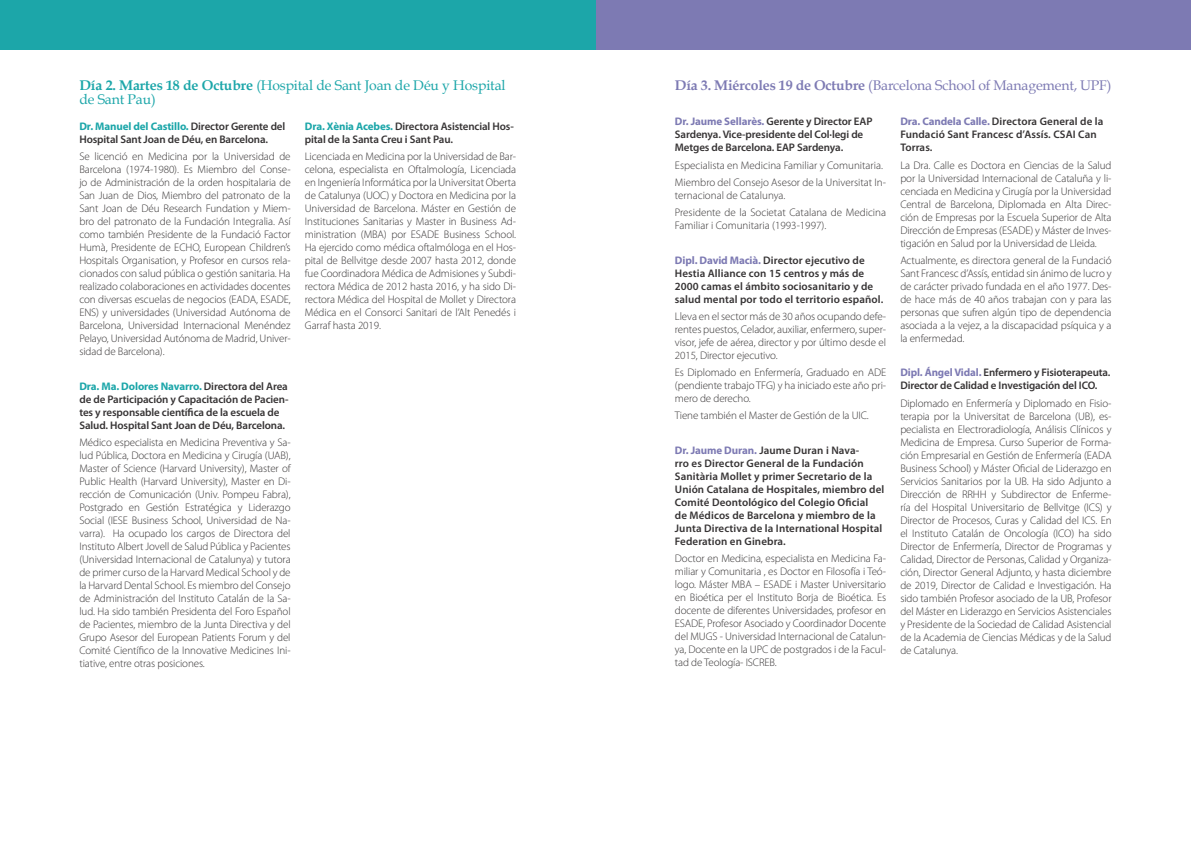
<style>
.page{position:relative;width:1191px;height:842px;background:#fff}
.page>*{position:absolute;margin:0;border:0;box-sizing:border-box;transform-origin:0 0}
.t1{font:14px/14.5px "Book Antiqua";letter-spacing:-.01em;color:#1ca6a9}
.t2{font:14px "Book Antiqua";letter-spacing:-.01em;color:#7d7ab3}
.t3{font:300 11px/13px "Myriad Pro";letter-spacing:-.01em;color:#363334;text-align:justify}
.t4{font:600 11px/13px "Myriad Pro";letter-spacing:.005em;color:#363334}
.s1{font-weight:700}
.s2{font-weight:700;color:#1ca6a9}
.s3{font-weight:700;color:#7d7ab3}
</style>
<div class="page">
<div style="left:595px;top:0;width:596px;height:49px;background:#7d7ab3"></div>
<div style="left:0;top:0;width:595px;height:49px;background:#1ca6a9"></div>
<p class="t1" style="left:79px;top:78px;width:428px"><span class="s1">Día 2. Martes 18 de Octubre</span> (Hospital de Sant Joan de Déu y Hospital de Sant Pau)</p>
<p class="t2" style="left:675px;top:76px;width:438px"><span class="s1">Día 3. Miércoles 19 de Octubre</span> (Barcelona School of Management, UPF)</p>
<p class="t4" style="left:79px;top:120px;width:207px"><span class="s2">Dr. Manuel del Castillo.</span> Director Gerente del<br>Hospital Sant Joan de Déu, en Barcelona.</p>
<p class="t3" style="left:79px;top:150px;width:213px">Se licenció en Medicina por la Universidad de Barcelona (1974-1980). Es Miembro del Conse&shy;jo de Administración de la orden hospitalaria de San Juan de Dios, Miembro del patronato de la Sant Joan de Déu Research Fundation y Miem&shy;bro del patronato de la Fundación Integralia. Así como también Presidente de la Fundació Factor Humà, Presidente de ECHO, European Children’s Hospitals Organisation, y Profesor en cursos rela&shy;cionados con salud pública o gestión sanitaria. Ha realizado colaboraciones en actividades docentes con diversas escuelas de negocios (EADA, ESADE, ENS) y universidades (Universidad Autónoma de Barcelona, Universidad Internacional Menéndez Pelayo, Universidad Autónoma de Madrid, Univer&shy;sidad de Barcelona).</p>
<p class="t4" style="left:79px;top:379px;width:211px"><span class="s2">Dra. Ma. Dolores Navarro.</span> Directora del Area de de Participación y Capacitación de Pacien&shy;tes y responsable científica de la escuela de Salud. Hospital Sant Joan de Déu, Barcelona.</p>
<p class="t3" style="left:79px;top:436px;width:213px">Médico especialista en Medicina Preventiva y Sa&shy;lud Pública, Doctora en Medicina y Cirugía (UAB), Master of Science (Harvard University), Master of Public Health (Harvard University), Master en Di&shy;rección de Comunicación (Univ. Pompeu Fabra), Postgrado en Gestión Estratégica y Liderazgo Social (IESE Business School, Universidad de Na&shy;varra). Ha ocupado los cargos de Directora del Instituto Albert Jovell de Salud Pública y Pacientes (Universidad Internacional de Catalunya) y tutora de primer curso de la Harvard Medical School y de la Harvard Dental School. Es miembro del Consejo de Administración del Instituto Catalán de la Sa&shy;lud. Ha sido también Presidenta del Foro Español de Pacientes, miembro de la Junta Directiva y del Grupo Asesor del European Patients Forum y del Comité Científico de la Innovative Medicines Ini&shy;tiative, entre otras posiciones.</p>
<p class="t4" style="left:305px;top:120px;width:210px"><span class="s2">Dra. Xènia Acebes.</span> Directora Asistencial Hos&shy;pital de la Santa Creu i Sant Pau.</p>
<p class="t3" style="left:305px;top:150px;width:213px">Licenciada en Medicina por la Universidad de Bar&shy;celona, especialista en Oftalmología, Licenciada en Ingeniería Informática por la Universitat Oberta de Catalunya (UOC) y Doctora en Medicina por la Universidad de Barcelona. Máster en Gestión de Instituciones Sanitarias y Master in Business Ad&shy;ministration (MBA) por ESADE Business School.<br>Ha ejercido como médica oftalmóloga en el Hos&shy;pital de Bellvitge desde 2007 hasta 2012, donde fue Coordinadora Médica de Admisiones y Subdi&shy;rectora Médica de 2012 hasta 2016, y ha sido Di&shy;rectora Médica del Hospital de Mollet y Directora Médica en el Consorci Sanitari de l’Alt Penedés i Garraf hasta 2019.</p>
<p class="t4" style="left:675px;top:115px;width:199px"><span class="s3">Dr. Jaume Sellarès.</span> Gerente y Director EAP<br>Sardenya. Vice-presidente del Col·legi de<br>Metges de Barcelona. EAP Sardenya.</p>
<p class="t3" style="left:675px;top:156px;width:213px;line-height:17.3px">Especialista en Medicina Familiar y Comunitaria.<br>Miembro del Consejo Asesor de la Universitat In-</p>
<p class="t3" style="left:675px;top:187px;width:213px;line-height:17.3px">ternacional de Catalunya.<br>Presidente de la Societat Catalana de Medicina</p>
<p class="t3" style="left:675px;top:219px;width:153px">Familiar i Comunitaria (1993-1997).</p>
<p class="t4" style="left:675px;top:253px;width:210px"><span class="s3">Dipl. David Macià.</span> Director ejecutivo de Hestia Alliance con 15 centros y más de 2000 camas el ámbito sociosanitario y de salud mental por todo el territorio español.</p>
<p class="t3" style="left:675px;top:310px;width:213px">Lleva en el sector más de 30 años ocupando defe&shy;rentes puestos, Celador, auxiliar, enfermero, super&shy;visor, jefe de aérea, director y por último desde el 2015, Director ejecutivo.</p>
<p class="t3" style="left:675px;top:366px;width:213px">Es Diplomado en Enfermería, Graduado en ADE (pendiente trabajo TFG) y ha iniciado este año pri&shy;mero de derecho.</p>
<p class="t3" style="left:675px;top:409px;width:195px">Tiene también el Master de Gestión de la UIC.</p>
<p class="t4" style="left:675px;top:443px;width:211px"><span class="s3">Dr. Jaume Duran.</span> Jaume Duran i Nava-<br>rro es Director General de la Fundación Sanitària Mollet y primer Secretario de la Unión Catalana de Hospitales, miembro del Comité Deontológico del Colegio Oficial<br>de Médicos de Barcelona y miembro de la Junta Directiva de la International Hospital Federation en Ginebra.</p>
<p class="t3" style="left:675px;top:552px;width:213px">Doctor en Medicina, especialista en Medicina Fa&shy;miliar y Comunitaria , es Doctor en Filosofía i Teó&shy;logo. Máster MBA – ESADE i Master Universitario en Bioética per el Instituto Borja de Bioética. Es docente de diferentes Universidades, profesor en ESADE, Profesor Asociado y Coordinador Docente del MUGS - Universidad Internacional de Catalun&shy;ya, Docente en la UPC de postgrados i de la Facul&shy;tad de Teología- ISCREB.</p>
<p class="t4" style="left:900px;top:115px;width:204px"><span class="s3">Dra. Candela Calle.</span> Directora General de la<br>Fundació Sant Francesc d’Assís. CSAI Can<br>Torras.</p>
<p class="t3" style="left:900px;top:158px;width:213px">La Dra. Calle es Doctora en Ciencias de la Salud por la Universidad Internacional de Cataluña y li&shy;cenciada en Medicina y Cirugía por la Universidad Central de Barcelona, Diplomada en Alta Direc&shy;ción de Empresas por la Escuela Superior de Alta Dirección de Empresas (ESADE) y Máster de Inves&shy;tigación en Salud por la Universidad de Lleida.</p>
<p class="t3" style="left:900px;top:254px;width:213px">Actualmente, es directora general de la Fundació Sant Francesc d’Assís, entidad sin ánimo de lucro y de carácter privado fundada en el año 1977. Des&shy;de hace más de 40 años trabajan con y para las personas que sufren algún tipo de dependencia asociada a la vejez, a la discapacidad psíquica y a la enfermedad.</p>
<p class="t4" style="left:900px;top:366px;width:212px"><span class="s3">Dipl. Ángel Vidal.</span> Enfermero y Fisioterapeuta.<br>Director de Calidad e Investigación del ICO.</p>
<p class="t3" style="left:900px;top:396px;width:213px">Diplomado en Enfermería y Diplomado en Fisio&shy;terapia por la Universitat de Barcelona (UB), es&shy;pecialista en Electroradiología, Análisis Clínicos y Medicina de Empresa. Curso Superior de Forma&shy;ción Empresarial en Gestión de Enfermería (EADA Business School) y Máster Oficial de Liderazgo en Servicios Sanitarios por la UB. Ha sido Adjunto a Dirección de RRHH y Subdirector de Enferme&shy;ría del Hospital Universitario de Bellvitge (ICS) y Director de Procesos, Curas y Calidad del ICS. En el Instituto Catalán de Oncología (ICO) ha sido Director de Enfermería, Director de Programas y Calidad, Director de Personas, Calidad y Organiza&shy;ción, Director General Adjunto, y hasta diciembre de 2019, Director de Calidad e Investigación. Ha sido también Profesor asociado de la UB, Profesor del Máster en Liderazgo en Servicios Asistenciales y Presidente de la Sociedad de Calidad Asistencial de la Academia de Ciencias Médicas y de la Salud de Catalunya.</p>
</div>
